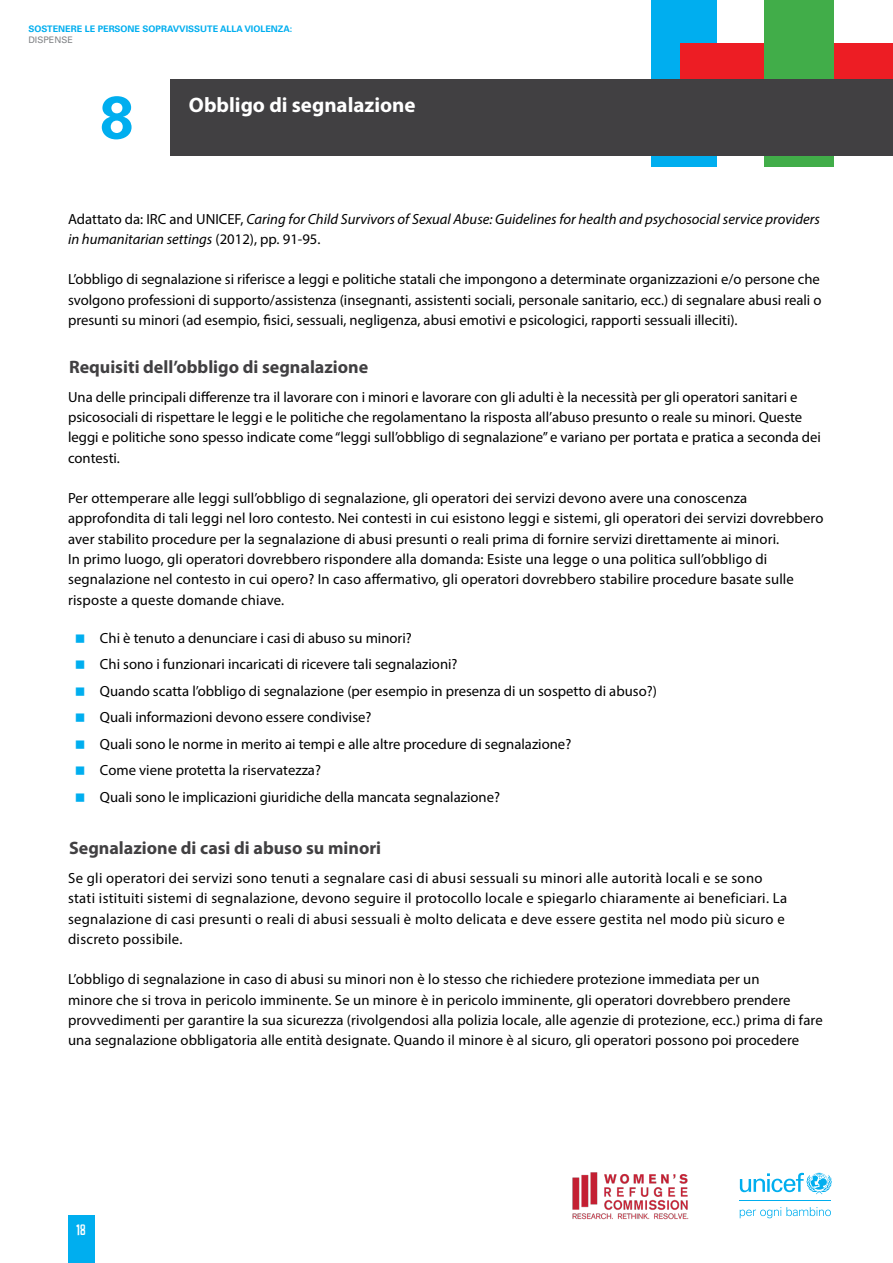
<style>
.page{position:relative;width:893px;height:1263px;background:#fff}
.page>*{position:absolute;margin:0;border:0;box-sizing:border-box;transform-origin:0 0}
.t1{font:700 60px "Univers LT Std";color:#00aeef}
.t2{font:700 21px "Myriad Pro";color:#fff}
.t3{font:700 18px "Myriad Pro";color:#414042}
.t4{font:15px "Peach Milk";color:#fff}
.t5{font:14.7px/20.2px "Myriad Pro";letter-spacing:.01em;color:#000}
.t6{font:italic 14.7px/20.2px "Myriad Pro";color:#000}
.t7{font:700 9px "Univers LT Std";color:#00aeef}
.t8{font:9px "Univers LT Std";color:#808285}
.s1{font-style:normal}
</style>
<div class="page">
<div style="left:651px;top:0;width:66px;height:166px;background:#00aeef"></div>
<div style="left:680px;top:43px;width:213px;height:87px;background:#ed1d24"></div>
<div style="left:68px;top:1215px;width:26px;height:48px;background:#00aeef"></div>
<div style="left:764px;top:0;width:69px;height:166px;background:#41ad49"></div>
<img style="left:572px;top:1172px;width:117px;height:48px">
<svg style="left:740px;top:1173px;width:92px;height:21px"></svg>
<hr style="left:740px;top:1200px;width:91px;height:1px;background:#00aeef">
<svg style="left:740px;top:1207px;width:91px;height:11px"></svg>
<div style="left:171px;top:79px;width:722px;height:77px;background:#414042"></div>
<p class="t7" style="left:28px;top:24px;width:266px">SOSTENERE LE PERSONE SOPRAVVISSUTE ALLA VIOLENZA:</p>
<p class="t8" style="left:28px;top:34px;width:46px">DISPENSE</p>
<h1 class="t1" style="left:100px;top:82px;width:35px">8</h1>
<h2 class="t2" style="left:189px;top:91px;width:228px">Obbligo di segnalazione</h2>
<p class="t6" style="left:68px;top:208px;width:753px"><span class="s1">Adattato da: IRC and UNICEF,</span> Caring for Child Survivors of Sexual Abuse: Guidelines for health and psychosocial service providers in humanitarian settings <span class="s1">(2012), pp. 91-95.</span></p>
<p class="t5" style="left:68px;top:269px;width:755px;text-align:justify">L’obbligo di segnalazione si riferisce a leggi e politiche statali che impongono a determinate organizzazioni e/o persone che svolgono professioni di supporto/assistenza (insegnanti, assistenti sociali, personale sanitario, ecc.) di segnalare abusi reali o presunti su minori (ad esempio, fisici, sessuali, negligenza, abusi emotivi e psicologici, rapporti sessuali illeciti).</p>
<p class="t3" style="left:69px;top:355px;width:301px">Requisiti dell’obbligo di segnalazione</p>
<p class="t5" style="left:68px;top:387px;width:754px">Una delle principali differenze tra il lavorare con i minori e lavorare con gli adulti è la necessità per gli operatori sanitari e psicosociali di rispettare le leggi e le politiche che regolamentano la risposta all’abuso presunto o reale su minori. Queste leggi e politiche sono spesso indicate come “leggi sull’obbligo di segnalazione” e variano per portata e pratica a seconda dei contesti.</p>
<p class="t5" style="left:68px;top:488px;width:757px">Per ottemperare alle leggi sull’obbligo di segnalazione, gli operatori dei servizi devono avere una conoscenza approfondita di tali leggi nel loro contesto. Nei contesti in cui esistono leggi e sistemi, gli operatori dei servizi dovrebbero aver stabilito procedure per la segnalazione di abusi presunti o reali prima di fornire servizi direttamente ai minori.<br>In primo luogo, gli operatori dovrebbero rispondere alla domanda: Esiste una legge o una politica sull’obbligo di segnalazione nel contesto in cui opero? In caso affermativo, gli operatori dovrebbero stabilire procedure basate sulle risposte a queste domande chiave.</p>
<p class="t5" style="left:100px;top:624px;width:558px;line-height:26.5px">Chi è tenuto a denunciare i casi di abuso su minori?<br>Chi sono i funzionari incaricati di ricevere tali segnalazioni?<br>Quando scatta l’obbligo di segnalazione (per esempio in presenza di un sospetto di abuso?)<br>Quali informazioni devono essere condivise?<br>Quali sono le norme in merito ai tempi e alle altre procedure di segnalazione?<br>Come viene protetta la riservatezza?<br>Quali sono le implicazioni giuridiche della mancata segnalazione?</p>
<p class="t3" style="left:69px;top:836px;width:314px">Segnalazione di casi di abuso su minori</p>
<p class="t5" style="left:68px;top:868px;width:721px">Se gli operatori dei servizi sono tenuti a segnalare casi di abusi sessuali su minori alle autorità locali e se sono stati istituiti sistemi di segnalazione, devono seguire il protocollo locale e spiegarlo chiaramente ai beneficiari. La segnalazione di casi presunti o reali di abusi sessuali è molto delicata e deve essere gestita nel modo più sicuro e discreto possibile.</p>
<p class="t5" style="left:68px;top:969px;width:756px">L’obbligo di segnalazione in caso di abusi su minori non è lo stesso che richiedere protezione immediata per un<br>minore che si trova in pericolo imminente. Se un minore è in pericolo imminente, gli operatori dovrebbero prendere provvedimenti per garantire la sua sicurezza (rivolgendosi alla polizia locale, alle agenzie di protezione, ecc.) prima di fare una segnalazione obbligatoria alle entità designate. Quando il minore è al sicuro, gli operatori possono poi procedere</p>
<p class="t4" style="left:76px;top:1221px;width:11px">18</p>
</div>
